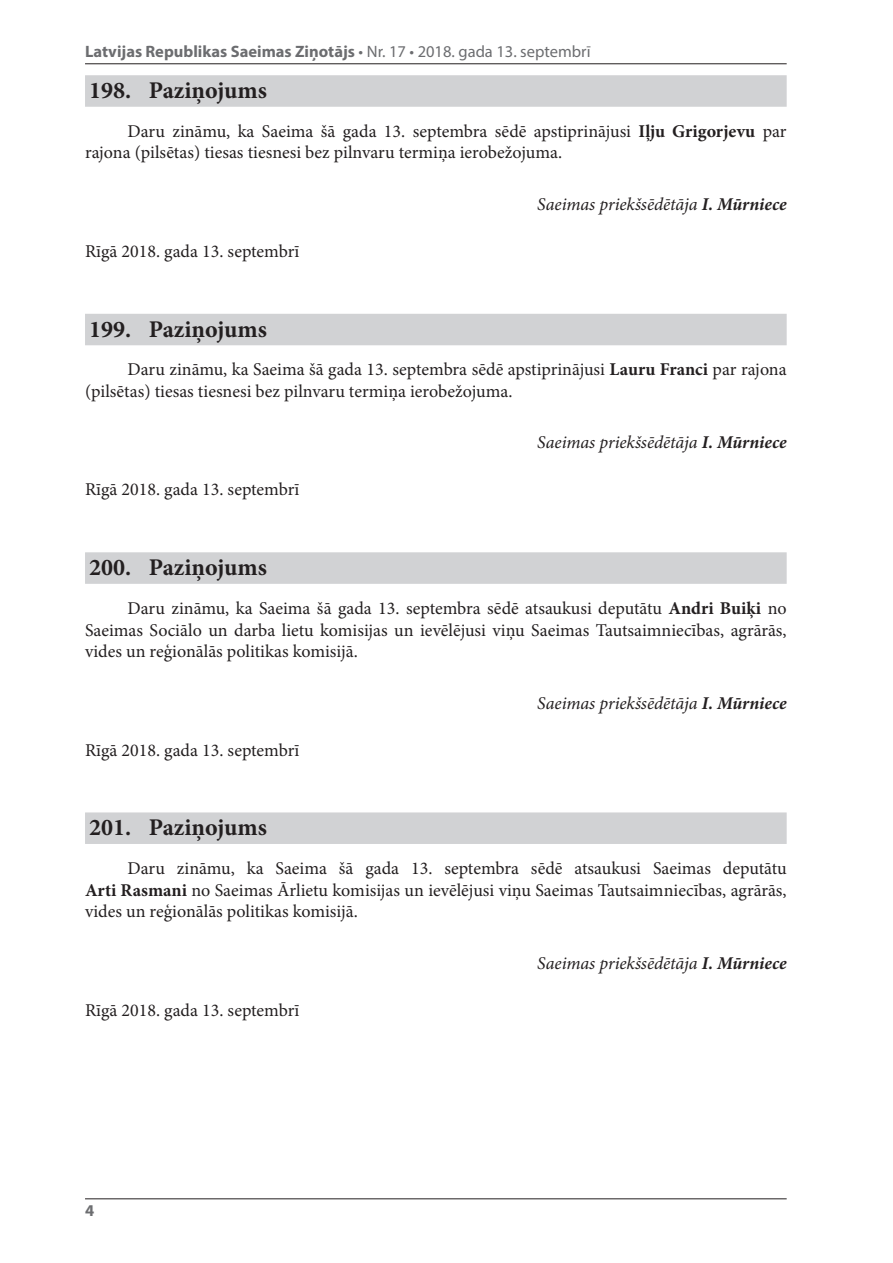
<style>
.page{position:relative;width:893px;height:1263px;background:#fff}
.page>*{position:absolute;margin:0;border:0;box-sizing:border-box;transform-origin:0 0}
.t1{font:700 24px "Minion Pro";color:#231f20}
.t2{font:18px/21.6px "Minion Pro";color:#231f20}
.t3{font:italic 18px "Minion Pro";letter-spacing:-.005em;color:#231f20}
.t4{font:700 16.5px "Myriad Pro";color:#6c6d70}
.s1{font-weight:400}
.s2{font-weight:700}
</style>
<div class="page">
<hr style="left:85px;top:63px;width:702px;height:1px;background:#231f20">
<hr style="left:85px;top:1198px;width:702px;height:1px;background:#231f20">
<div style="left:85px;top:75px;width:702px;height:32px;background:#d1d2d4"></div>
<div style="left:85px;top:314px;width:702px;height:31px;background:#d1d2d4"></div>
<div style="left:85px;top:552px;width:702px;height:32px;background:#d1d2d4"></div>
<div style="left:85px;top:812px;width:702px;height:32px;background:#d1d2d4"></div>
<p class="t4" style="left:85px;top:41px;width:507px">Latvijas Republikas Saeimas Ziņotājs <span class="s1">• Nr. 17 • 2018. gada 13. septembrī</span></p>
<h1 class="t1" style="left:89px;top:74px;width:179px">198. Paziņojums</h1>
<p class="t2" style="left:85px;top:120px;width:703px;text-indent:43px">Daru zināmu, ka Saeima šā gada 13. septembra sēdē apstiprinājusi <span class="s2">Iļju Grigorjevu</span> par rajona (pilsētas) tiesas tiesnesi bez pilnvaru termiņa ierobežojuma.</p>
<p class="t3" style="left:537px;top:192px;width:251px">Saeimas priekšsēdētāja <span class="s2">I. Mūrniece</span></p>
<p class="t2" style="left:85px;top:240px;width:216px">Rīgā 2018. gada 13. septembrī</p>
<h1 class="t1" style="left:89px;top:312px;width:179px">199. Paziņojums</h1>
<p class="t2" style="left:85px;top:359px;width:703px;text-indent:43px">Daru zināmu, ka Saeima šā gada 13. septembra sēdē apstiprinājusi <span class="s2">Lauru Franci</span> par rajona (pilsētas) tiesas tiesnesi bez pilnvaru termiņa ierobežojuma.</p>
<p class="t3" style="left:537px;top:430px;width:251px">Saeimas priekšsēdētāja <span class="s2">I. Mūrniece</span></p>
<p class="t2" style="left:85px;top:479px;width:216px">Rīgā 2018. gada 13. septembrī</p>
<h1 class="t1" style="left:89px;top:551px;width:179px">200. Paziņojums</h1>
<p class="t2" style="left:85px;top:597px;width:703px;text-align:justify;text-indent:43px">Daru zināmu, ka Saeima šā gada 13. septembra sēdē atsaukusi deputātu <span class="s2">Andri Buiķi</span> no Saeimas Sociālo un darba lietu komisijas un ievēlējusi viņu Saeimas Tautsaimniecības, agrārās, vides un reģionālās politikas komisijā.</p>
<p class="t3" style="left:537px;top:690px;width:251px">Saeimas priekšsēdētāja <span class="s2">I. Mūrniece</span></p>
<p class="t2" style="left:85px;top:739px;width:216px">Rīgā 2018. gada 13. septembrī</p>
<h1 class="t1" style="left:89px;top:811px;width:179px">201. Paziņojums</h1>
<p class="t2" style="left:85px;top:858px;width:703px;text-align:justify;text-indent:43px">Daru zināmu, ka Saeima šā gada 13. septembra sēdē atsaukusi Saeimas deputātu <span class="s2">Arti Rasmani</span> no Saeimas Ārlietu komisijas un ievēlējusi viņu Saeimas Tautsaimniecības, agrārās, vides un reģionālās politikas komisijā.</p>
<p class="t3" style="left:537px;top:951px;width:251px">Saeimas priekšsēdētāja <span class="s2">I. Mūrniece</span></p>
<p class="t2" style="left:85px;top:999px;width:216px">Rīgā 2018. gada 13. septembrī</p>
<p class="t4" style="left:85px;top:1199px;width:11px">4</p>
</div>
